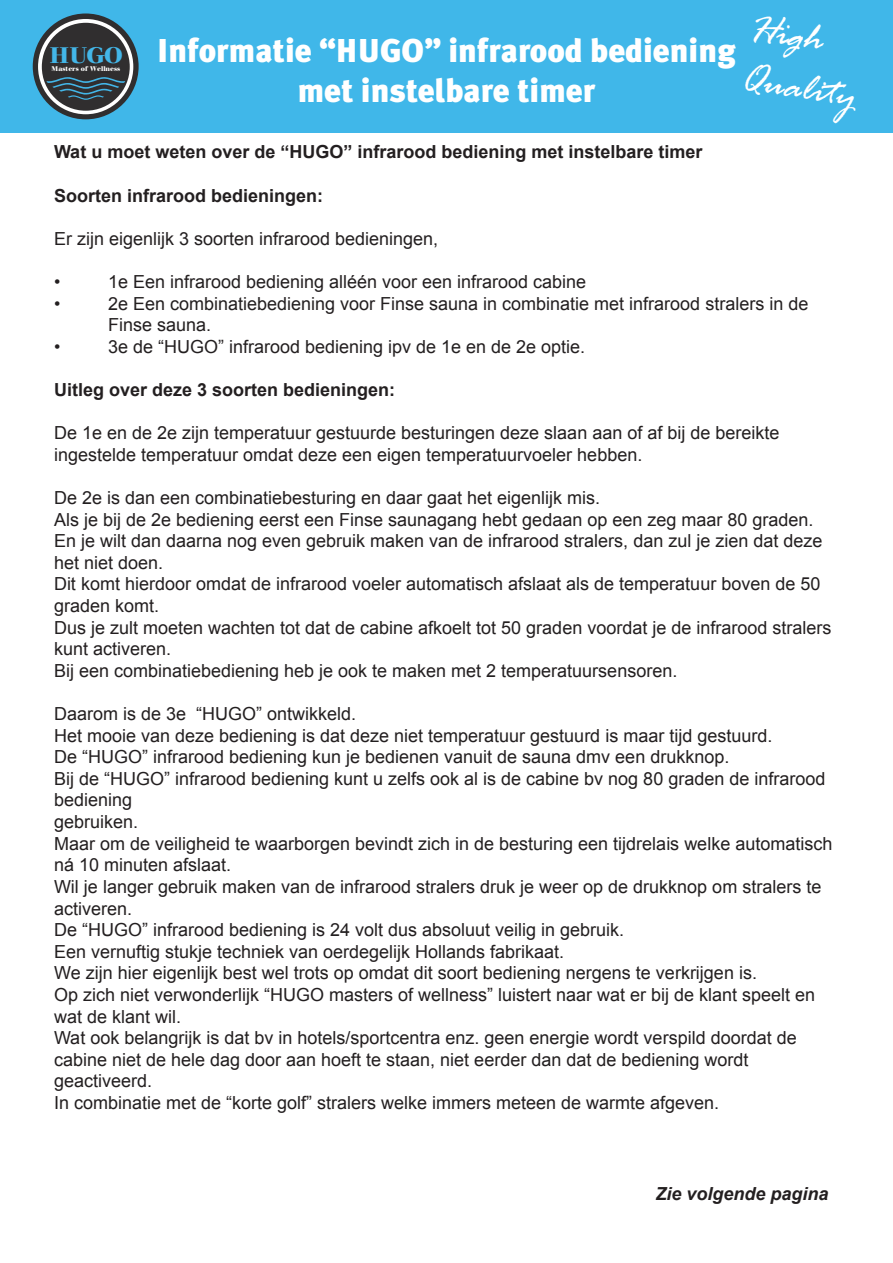
<style>
.page{position:relative;width:893px;height:1263px;background:#fff}
.page>*{position:absolute;margin:0;border:0;box-sizing:border-box;transform-origin:0 0}
.t1{font:italic 42px "Rage";color:#fff}
.t2{font:900 33px "Meta Plus";color:#fff}
.t3{font:700 23.55px "Walbaum";color:#43b6e8}
.t4{font:18px/21.6px "Arial";color:#231f20}
.t5{font:700 18px "Arial";color:#231f20}
.t6{font:italic 700 18px "Arial";color:#231f20}
.t7{font:700 7.05px "Walbaum";color:#fff}
</style>
<div class="page">
<div style="left:0;top:0;width:893px;height:132px;background:#40b7e9"></div>
<svg style="left:33px;top:14px;width:106px;height:105px"></svg>
<div style="left:38px;top:19px;width:95px;height:95px;background:#fff;border-radius:50%"></div>
<div style="left:42px;top:23px;width:88px;height:88px;background:#302e2f;border-radius:50%"></div>
<svg style="left:35px;top:17px;width:90px;height:83px"></svg>
<p class="t3" style="left:50px;top:42px;width:73px">HUGO</p>
<p class="t7" style="left:51px;top:65px;width:70px">Masters of Wellness</p>
<p class="t2" style="left:157px;top:31px;width:580px">Informatie “HUGO” infrarood bediening</p>
<p class="t2" style="left:298px;top:71px;width:299px">met instelbare timer</p>
<p class="t1" style="left:753px;top:5px;width:76px;rotate:9deg">High</p>
<p class="t1" style="left:745px;top:55px;width:118px;rotate:9deg">Quality</p>
<p class="t5" style="left:54px;top:140px;width:650px">Wat u moet weten over de “HUGO” infrarood bediening met instelbare timer</p>
<p class="t5" style="left:54px;top:183px;width:271px">Soorten infrarood bedieningen:</p>
<p class="t4" style="left:54px;top:228px;width:386px">Er zijn eigenlijk 3 soorten infrarood bedieningen,</p>
<p class="t4" style="left:54px;top:271px;width:8px">•</p>
<p class="t4" style="left:108px;top:271px;width:480px">1e Een infrarood bediening alléén voor een infrarood cabine</p>
<p class="t4" style="left:54px;top:293px;width:8px">•</p>
<p class="t4" style="left:108px;top:293px;width:702px">2e Een combinatiebediening voor Finse sauna in combinatie met infrarood stralers in de<br>Finse sauna.</p>
<p class="t4" style="left:54px;top:336px;width:8px">•</p>
<p class="t4" style="left:108px;top:336px;width:479px">3e de “HUGO” infrarood bediening ipv de 1e en de 2e optie.</p>
<p class="t5" style="left:54px;top:378px;width:343px">Uitleg over deze 3 soorten bedieningen:</p>
<p class="t4" style="left:54px;top:422px;width:727px">De 1e en de 2e zijn temperatuur gestuurde besturingen deze slaan aan of af bij de bereikte</p>
<p class="t4" style="left:54px;top:444px;width:590px">ingestelde temperatuur omdat deze een eigen temperatuurvoeler hebben.</p>
<p class="t4" style="left:54px;top:487px;width:548px">De 2e is dan een combinatiebesturing en daar gaat het eigenlijk mis.</p>
<p class="t4" style="left:54px;top:509px;width:779px">Als je bij de 2e bediening eerst een Finse saunagang hebt gedaan op een zeg maar 80 graden.<br>En je wilt dan daarna nog even gebruik maken van de infrarood stralers, dan zul je zien dat deze het niet doen.<br>Dit komt hierdoor omdat de infrarood voeler automatisch afslaat als de temperatuur boven de 50 graden komt.<br>Dus je zult moeten wachten tot dat de cabine afkoelt tot 50 graden voordat je de infrarood stralers kunt activeren.<br>Bij een combinatiebediening heb je ook te maken met 2 temperatuursensoren.</p>
<p class="t4" style="left:54px;top:703px;width:720px">Daarom is de 3e “HUGO” ontwikkeld.<br>Het mooie van deze bediening is dat deze niet temperatuur gestuurd is maar tijd gestuurd.</p>
<p class="t4" style="left:54px;top:746px;width:677px">De “HUGO” infrarood bediening kun je bedienen vanuit de sauna dmv een drukknop.</p>
<p class="t4" style="left:54px;top:768px;width:780px">Bij de “HUGO” infrarood bediening kunt u zelfs ook al is de cabine bv nog 80 graden de infrarood bediening<br>gebruiken.<br>Maar om de veiligheid te waarborgen bevindt zich in de besturing een tijdrelais welke automatisch ná 10 minuten afslaat.<br>Wil je langer gebruik maken van de infrarood stralers druk je weer op de drukknop om stralers te activeren.<br>De “HUGO” infrarood bediening is 24 volt dus absoluut veilig in gebruik.</p>
<p class="t4" style="left:54px;top:941px;width:704px">Een vernuftig stukje techniek van oerdegelijk Hollands fabrikaat.<br>We zijn hier eigenlijk best wel trots op omdat dit soort bediening nergens te verkrijgen is.</p>
<p class="t4" style="left:54px;top:984px;width:763px">Op zich niet verwonderlijk “HUGO masters of wellness” luistert naar wat er bij de klant speelt en wat de klant wil.</p>
<p class="t4" style="left:54px;top:1027px;width:744px">Wat ook belangrijk is dat bv in hotels/sportcentra enz. geen energie wordt verspild doordat de</p>
<p class="t4" style="left:54px;top:1049px;width:696px">cabine niet de hele dag door aan hoeft te staan, niet eerder dan dat de bediening wordt</p>
<p class="t4" style="left:54px;top:1070px;width:667px">geactiveerd.<br>In combinatie met de “korte golf” stralers welke immers meteen de warmte afgeven.</p>
<p class="t6" style="left:655px;top:1181px;width:175px">Zie volgende pagina</p>
</div>
